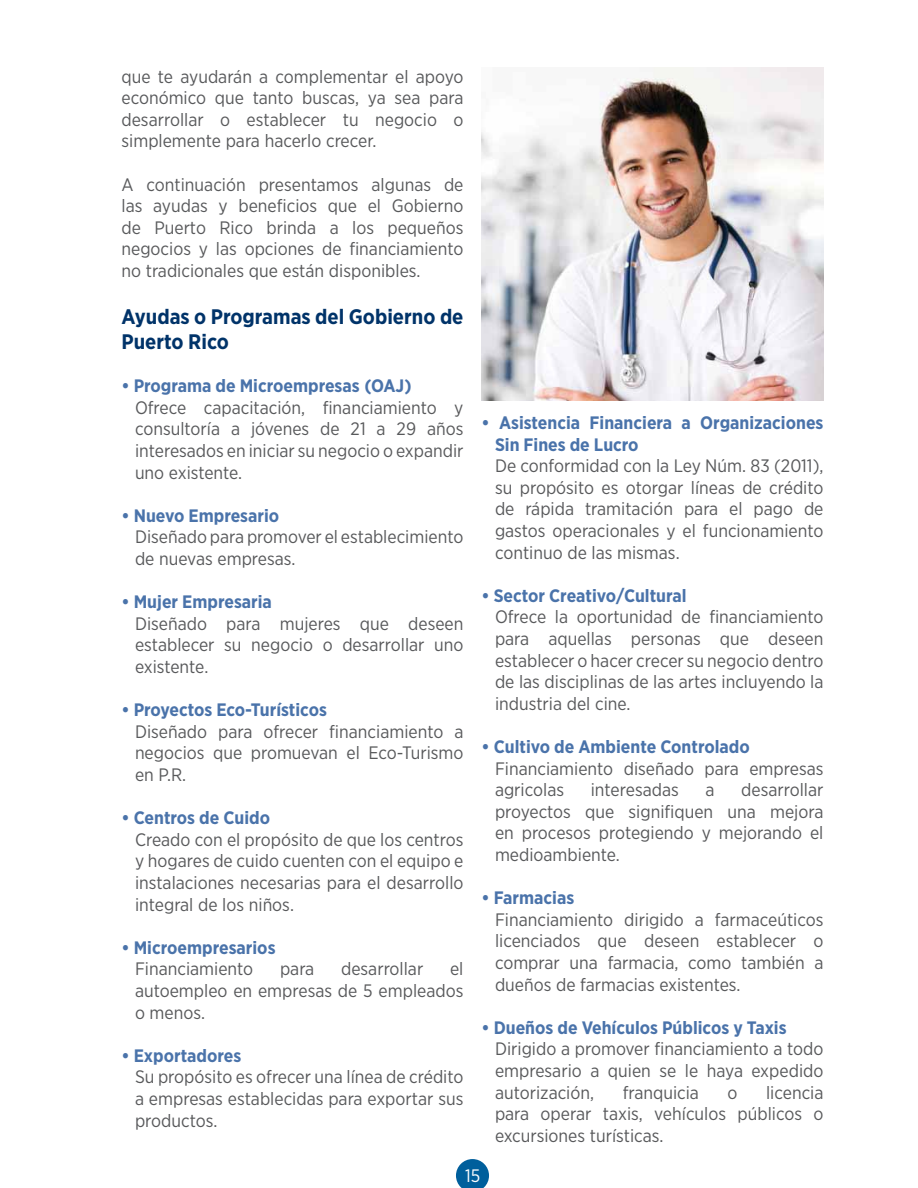
<style>
.page{position:relative;width:918px;height:1188px;background:#fff}
.page>*{position:absolute;margin:0;border:0;box-sizing:border-box;transform-origin:0 0}
.t1{font:700 21px/25.2px "Gotham Narrow";color:#003369}
.t2{font:18px/21.6px "Gotham Narrow";color:#58595b;text-align:justify}
.t3{font:700 18px/21.6px "Gotham Narrow";color:#4a73aa}
.t4{font:18px "Gotham Narrow";color:#fff}
</style>
<div class="page">
<svg style="left:456px;top:1159px;width:33px;height:29px"></svg>
<img style="left:482px;top:68px;width:342px;height:332px">
<p class="t2" style="left:122px;top:66px;width:344px">que te ayudarán a complementar el apoyo económico que tanto buscas, ya sea para desarrollar o establecer tu negocio o simplemente para hacerlo crecer.</p>
<p class="t2" style="left:122px;top:174px;width:344px">A continuación presentamos algunas de las ayudas y beneficios que el Gobierno de Puerto Rico brinda a los pequeños negocios y las opciones de financiamiento no tradicionales que están disponibles.</p>
<p class="t1" style="left:122px;top:305px;width:344px">Ayudas o Programas del Gobierno de<br>Puerto Rico</p>
<p class="t3" style="left:122px;top:376px;width:292px">• Programa de Microempresas (OAJ)</p>
<p class="t2" style="left:135px;top:397px;width:330px">Ofrece capacitación, financiamiento y consultoría a jóvenes de 21 a 29 años interesados en iniciar su negocio o expandir uno existente.</p>
<p class="t3" style="left:122px;top:506px;width:159px">• Nuevo Empresario</p>
<p class="t2" style="left:135px;top:527px;width:330px">Diseñado para promover el establecimiento de nuevas empresas.</p>
<p class="t3" style="left:122px;top:592px;width:152px">• Mujer Empresaria</p>
<p class="t2" style="left:135px;top:613px;width:330px">Diseñado para mujeres que deseen establecer su negocio o desarrollar uno existente.</p>
<p class="t3" style="left:122px;top:700px;width:207px">• Proyectos Eco-Turísticos</p>
<p class="t2" style="left:135px;top:721px;width:330px">Diseñado para ofrecer financiamiento a negocios que promuevan el Eco-Turismo en P.R.</p>
<p class="t3" style="left:122px;top:808px;width:150px">• Centros de Cuido</p>
<p class="t2" style="left:135px;top:829px;width:330px">Creado con el propósito de que los centros y hogares de cuido cuenten con el equipo e instalaciones necesarias para el desarrollo integral de los niños.</p>
<p class="t3" style="left:122px;top:938px;width:156px">• Microempresarios</p>
<p class="t2" style="left:135px;top:959px;width:120px">Financiamiento</p>
<p class="t2" style="left:280px;top:959px;width:36px">para</p>
<p class="t2" style="left:341px;top:959px;width:84px">desarrollar</p>
<p class="t2" style="left:135px;top:959px;width:330px;text-indent:315px">el autoempleo en empresas de 5 empleados o menos.</p>
<p class="t3" style="left:122px;top:1046px;width:121px">• Exportadores</p>
<p class="t2" style="left:135px;top:1067px;width:330px">Su propósito es ofrecer una línea de crédito a empresas establecidas para exportar sus productos.</p>
<p class="t3" style="left:495px;top:413px;width:330px;text-indent:-14px">• Asistencia Financiera a Organizaciones<br>Sin Fines de Lucro</p>
<p class="t2" style="left:495px;top:456px;width:330px">De conformidad con la Ley Núm. 83 (2011), su propósito es otorgar líneas de crédito de rápida tramitación para el pago de gastos operacionales y el funcionamiento continuo de las mismas.</p>
<p class="t3" style="left:482px;top:586px;width:207px">• Sector Creativo/Cultural</p>
<p class="t2" style="left:495px;top:607px;width:330px">Ofrece la oportunidad de financiamiento para aquellas personas que deseen establecer o hacer crecer su negocio dentro de las disciplinas de las artes incluyendo la industria del cine.</p>
<p class="t3" style="left:482px;top:737px;width:270px">• Cultivo de Ambiente Controlado</p>
<p class="t2" style="left:495px;top:758px;width:330px">Financiamiento diseñado para empresas agricolas</p>
<p class="t2" style="left:495px;top:780px;width:330px;text-indent:246px">desarrollar proyectos que signifiquen una mejora en procesos protegiendo y mejorando el medioambiente.</p>
<p class="t3" style="left:482px;top:889px;width:94px">• Farmacias</p>
<p class="t2" style="left:495px;top:910px;width:330px">Financiamiento dirigido a farmaceúticos licenciados que deseen establecer o comprar una farmacia, como también a dueños de farmacias existentes.</p>
<p class="t3" style="left:482px;top:1018px;width:307px">• Dueños de Vehículos Públicos y Taxis</p>
<p class="t2" style="left:495px;top:1039px;width:330px">Dirigido a promover financiamiento a todo empresario a quien se le haya expedido autorización,</p>
<p class="t2" style="left:591px;top:780px;width:90px">interesadas</p>
<p class="t2" style="left:706px;top:780px;width:11px">a</p>
<p class="t2" style="left:623px;top:1082px;width:78px">franquicia</p>
<p class="t2" style="left:728px;top:1082px;width:11px">o</p>
<p class="t2" style="left:495px;top:1082px;width:330px;text-indent:271px">licencia para operar taxis, vehículos públicos o excursiones turísticas.</p>
<p class="t4" style="left:465px;top:1169px;width:17px">15</p>
</div>
